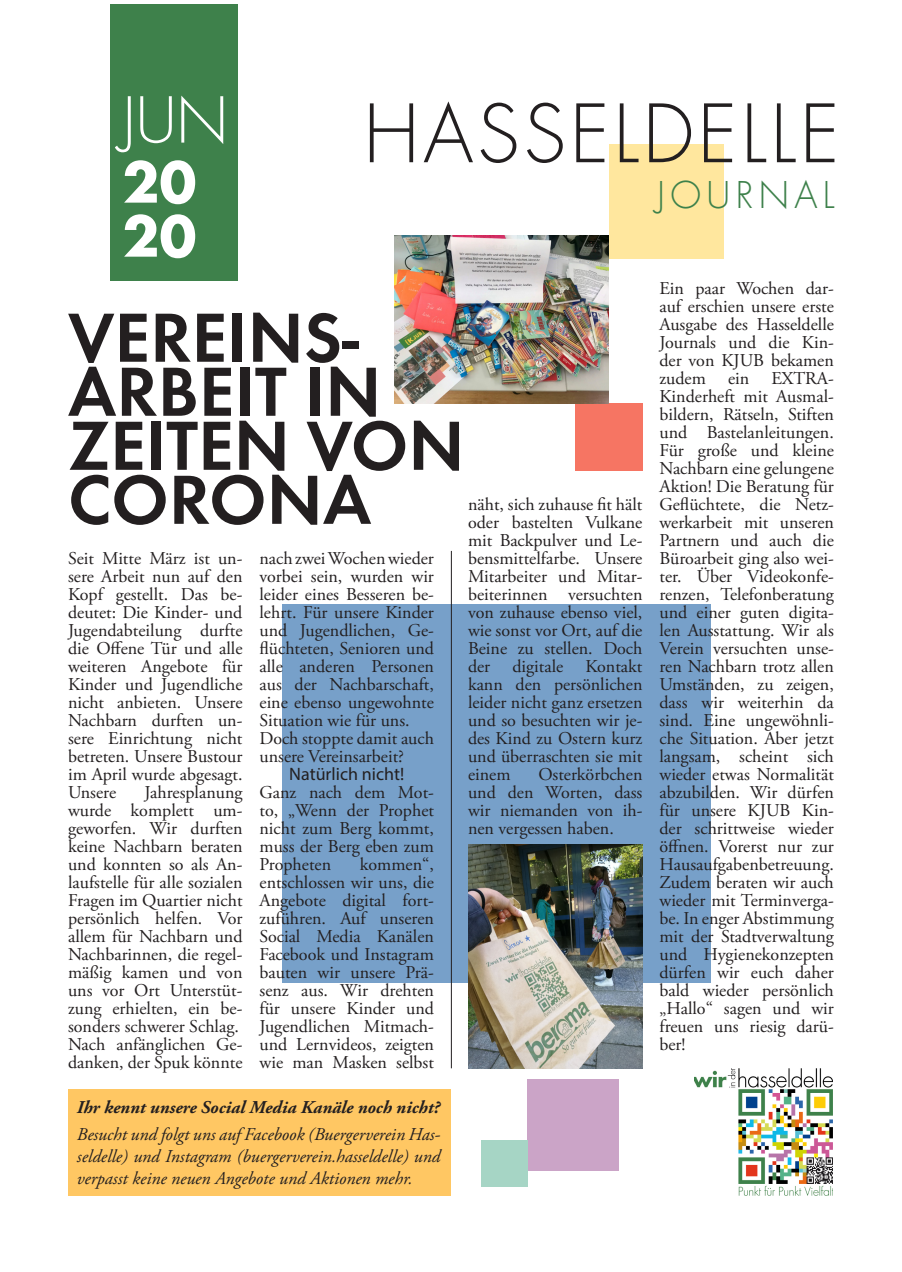
<style>
.page{position:relative;width:902px;height:1272px;background:#fff}
.page>*{position:absolute;margin:0;border:0;box-sizing:border-box;transform-origin:0 0}
.t1{font:300 78px "Futura Com";letter-spacing:.05em;color:#231f20}
.t2{font:72px/54px "Futura TOT Dem";color:#231f20}
.t3{font:300 61.5px "Futura Com";color:#fff}
.t4{font:700 54px "Futura Com";color:#fff}
.t5{font:300 36px "Futura Com";letter-spacing:.15em;color:#3e814b}
.t6{font:18px/18px "Adobe Garamond Pro";color:#231f20;text-align:justify}
.t7{font:italic 18px/21.6px "Adobe Garamond Pro";color:#231f20;text-align:justify}
.t8{font:italic 700 18px "Adobe Garamond Pro";color:#231f20}
.t9{font:18px "Myriad Pro";color:#231f20}
</style>
<div class="page">
<div style="left:608px;top:144px;width:115px;height:115px;background:#ffe79e"></div>
<div style="left:282px;top:604px;width:428px;height:378px;background:#77a0c9"></div>
<img style="left:694px;top:1068px;width:138px;height:127px">
<div style="left:111px;top:4px;width:127px;height:277px;background:#3e814b"></div>
<div style="left:527px;top:1078px;width:91px;height:92px;background:#cba4c7"></div>
<div style="left:480px;top:1140px;width:47px;height:46px;background:#a6d5c5"></div>
<div style="left:575px;top:403px;width:67px;height:67px;background:#f67563"></div>
<div style="left:68px;top:1089px;width:383px;height:106px;background:#ffc763"></div>
<img style="left:468px;top:844px;width:174px;height:224px">
<img style="left:394px;top:235px;width:214px;height:168px">
<hr style="left:451px;top:551px;width:1px;height:517px;background:#231f20">
<p class="t3" style="left:122px;top:80px;width:107px">JUN</p>
<p class="t4" style="left:122px;top:141px;width:76px">20</p>
<p class="t4" style="left:122px;top:195px;width:76px">20</p>
<p class="t1" style="left:363px;top:83px;width:477px">HASSELDELLE</p>
<p class="t5" style="left:657px;top:172px;width:179px">JOURNAL</p>
<p class="t2" style="left:68px;top:310px;width:398px">VEREINS-<br>ARBEIT IN<br>ZEITEN VON<br>CORONA</p>
<p class="t6" style="left:259px;top:550px;width:176px">nach zwei Wochen wieder vorbei sein, wurden wir leider eines Besseren be&shy;lehrt. Für unsere Kinder und Jugendlichen, Ge&shy;flüchteten, Senioren und alle anderen Personen aus der Nachbarschaft, eine ebenso ungewohnte Situation wie für uns.</p>
<p class="t6" style="left:259px;top:730px;width:176px">Doch stoppte damit auch unsere Vereinsarbeit?</p>
<p class="t9" style="left:289px;top:763px;width:116px">Natürlich nicht!</p>
<p class="t6" style="left:259px;top:784px;width:176px">Ganz nach dem Mot&shy;to, „Wenn der Prophet nicht zum Berg kommt, muss der Berg eben zum Propheten</p>
<p class="t6" style="left:68px;top:550px;width:176px">Seit Mitte März ist un&shy;sere Arbeit nun auf den Kopf gestellt. Das be&shy;deutet: Die Kinder- und Jugendabteilung durfte die Offene Tür und alle weiteren Angebote für Kinder und Jugendliche nicht anbieten. Unsere Nachbarn durften un&shy;sere Einrichtung nicht betreten. Unsere Bustour im April wurde abgesagt.<br>Unsere</p>
<p class="t6" style="left:68px;top:784px;width:176px;text-indent:76px">Jahresplanung wurde komplett um&shy;geworfen. Wir durften keine Nachbarn beraten und konnten so als An&shy;laufstelle für alle sozialen Fragen im Quartier nicht persönlich helfen. Vor allem für Nachbarn und Nachbarinnen, die regel&shy;mäßig kamen und von uns vor Ort Unterstüt&shy;zung erhielten, ein be&shy;sonders schwerer Schlag.</p>
<p class="t6" style="left:68px;top:1036px;width:176px">Nach anfänglichen Ge&shy;danken, der Spuk könnte</p>
<p class="t6" style="left:259px;top:856px;width:176px;text-indent:100px">kommen“, entschlossen wir uns, die Angebote digital fort&shy;zuführen. Auf unseren Social Media Kanälen Facebook und Instagram bauten wir unsere Prä&shy;senz aus. Wir drehten für unsere Kinder und Jugendlichen Mitmach&shy;und Lernvideos, zeigten wie man Masken selbst</p>
<p class="t6" style="left:468px;top:496px;width:176px">näht, sich zuhause fit hält oder bastelten Vulkane mit Backpulver und Le&shy;bensmittelfarbe. Unsere Mitarbeiter und Mitar&shy;beiterinnen versuchten von zuhause ebenso viel, wie sonst vor Ort, auf die Beine zu stellen. Doch der digitale Kontakt kann den persönlichen leider nicht ganz ersetzen und so besuchten wir je&shy;des Kind zu Ostern kurz und überraschten sie mit einem</p>
<p class="t6" style="left:468px;top:766px;width:176px;text-indent:70px">Osterkörbchen und den Worten, dass wir niemanden von ih&shy;nen vergessen haben.</p>
<p class="t8" style="left:77px;top:1097px;width:364px">Ihr kennt unsere Social Media Kanäle noch nicht?</p>
<p class="t7" style="left:77px;top:1124px;width:365px">Besucht und folgt uns auf Facebook (Buergerverein Has&shy;seldelle) und Instagram (buergerverein.hasseldelle) und verpasst keine neuen Angebote und Aktionen mehr.</p>
<p class="t6" style="left:659px;top:280px;width:176px">Ein paar Wochen dar&shy;auf erschien unsere erste Ausgabe des Hasseldelle Journals und die Kin&shy;der von KJUB bekamen zudem ein EXTRA-Kinderheft mit Ausmal&shy;bildern, Rätseln, Stiften und Bastelanleitungen.<br>Für große und kleine Nachbarn eine gelungene Aktion! Die Beratung für Geflüchtete, die Netz&shy;werkarbeit mit unseren Partnern und auch die Büroarbeit ging also wei&shy;ter. Über Videokonfe&shy;renzen, Telefonberatung und einer guten digita&shy;len Ausstattung. Wir als Verein versuchten unse&shy;ren Nachbarn trotz allen Umständen, zu zeigen, dass wir weiterhin da sind. Eine ungewöhnli&shy;che Situation. Aber jetzt langsam, scheint sich wieder etwas Normalität abzubilden. Wir dürfen für unsere KJUB Kin&shy;der schrittweise wieder öffnen. Vorerst nur zur Hausaufgabenbetreuung.<br>Zudem beraten wir auch wieder mit Terminverga&shy;be. In enger Abstimmung mit der Stadtverwaltung und Hygienekonzepten dürfen wir euch daher bald wieder persönlich „Hallo“ sagen und wir freuen uns riesig darü&shy;ber!</p>
</div>
